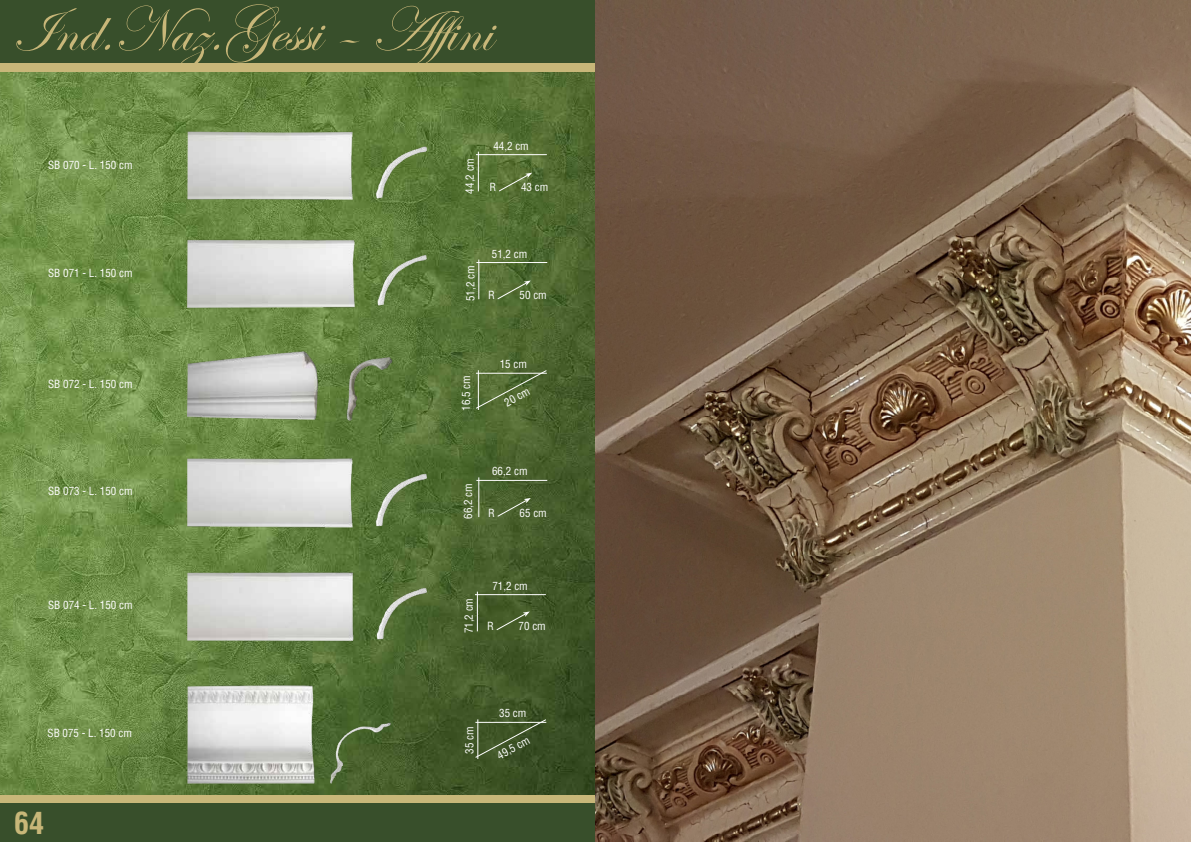
<style>
.page{position:relative;width:1191px;height:842px;background:#fff}
.page>*{position:absolute;margin:0;border:0;box-sizing:border-box;transform-origin:0 0}
.t1{font:63.5px "Edwardian Script ITC";color:#c8b779}
.t2{font:700 condensed 30px "Helvetica LT Std";color:#c8b779}
.t3{font:condensed 11px "Helvetica LT Std";color:#fff}
</style>
<div class="page">
<img style="left:0;top:72px;width:595px;height:724px">
<div style="left:0;top:0;width:595px;height:67px;background:#384f2b"></div>
<div style="left:0;top:63px;width:595px;height:9px;background:#c8b779"></div>
<div style="left:0;top:796px;width:595px;height:8px;background:#c8b779"></div>
<div style="left:0;top:803px;width:595px;height:39px;background:#384f2b"></div>
<hr style="left:476px;top:154px;width:71px;height:1px;background:#fff">
<hr style="left:478px;top:152px;width:1px;height:39px;background:#fff">
<img style="left:187px;top:130px;width:249px;height:73px">
<hr style="left:476px;top:262px;width:71px;height:1px;background:#fff">
<hr style="left:478px;top:260px;width:1px;height:39px;background:#fff">
<img style="left:187px;top:239px;width:249px;height:71px">
<svg style="left:475px;top:370px;width:72px;height:39px"></svg>
<hr style="left:478px;top:370px;width:1px;height:40px;background:#fff">
<img style="left:187px;top:346px;width:249px;height:78px">
<hr style="left:476px;top:480px;width:71px;height:1px;background:#fff">
<hr style="left:478px;top:477px;width:1px;height:40px;background:#fff">
<img style="left:187px;top:455px;width:249px;height:75px">
<hr style="left:475px;top:594px;width:71px;height:1px;background:#fff">
<hr style="left:477px;top:592px;width:1px;height:39px;background:#fff">
<img style="left:187px;top:571px;width:249px;height:71px">
<svg style="left:474px;top:719px;width:73px;height:39px"></svg>
<hr style="left:477px;top:719px;width:1px;height:40px;background:#fff">
<img style="left:187px;top:683px;width:214px;height:102px">
<svg style="left:498px;top:173px;width:34px;height:19px"></svg>
<svg style="left:497px;top:281px;width:34px;height:19px"></svg>
<svg style="left:497px;top:498px;width:34px;height:19px"></svg>
<svg style="left:496px;top:611px;width:34px;height:20px"></svg>
<img style="left:595px;top:0;width:595px;height:842px">
<p class="t1" style="left:12px;top:-5px;width:481px">Ind.Naz.Gessi – Affini</p>
<p class="t3" style="left:493px;top:139px;width:37px">44,2 cm</p>
<p class="t3" style="left:48px;top:159px;width:86px">SB 070 - L. 150 cm</p>
<p class="t3" style="left:463px;top:193px;width:37px;rotate:-90deg">44,2 cm</p>
<p class="t3" style="left:489px;top:180px;width:8px">R</p>
<p class="t3" style="left:521px;top:180px;width:29px">43 cm</p>
<p class="t3" style="left:492px;top:247px;width:37px">51,2 cm</p>
<p class="t3" style="left:48px;top:266px;width:86px">SB 071 - L. 150 cm</p>
<p class="t3" style="left:463px;top:301px;width:37px;rotate:-90deg">51,2 cm</p>
<p class="t3" style="left:488px;top:288px;width:8px">R</p>
<p class="t3" style="left:519px;top:288px;width:29px">50 cm</p>
<p class="t3" style="left:500px;top:357px;width:29px">15 cm</p>
<p class="t3" style="left:48px;top:377px;width:86px">SB 072 - L. 150 cm</p>
<p class="t3" style="left:459px;top:410px;width:37px;rotate:-90deg">16,5 cm</p>
<p class="t3" style="left:502px;top:397px;width:29px;rotate:-29deg">20 cm</p>
<p class="t3" style="left:492px;top:464px;width:37px">66,2 cm</p>
<p class="t3" style="left:48px;top:484px;width:86px">SB 073 - L. 150 cm</p>
<p class="t3" style="left:461px;top:519px;width:37px;rotate:-90deg">66,2 cm</p>
<p class="t3" style="left:488px;top:506px;width:8px">R</p>
<p class="t3" style="left:519px;top:506px;width:29px">65 cm</p>
<p class="t3" style="left:492px;top:579px;width:37px">71,2 cm</p>
<p class="t3" style="left:48px;top:598px;width:86px">SB 074 - L. 150 cm</p>
<p class="t3" style="left:462px;top:633px;width:37px;rotate:-90deg">71,2 cm</p>
<p class="t3" style="left:487px;top:619px;width:8px">R</p>
<p class="t3" style="left:518px;top:619px;width:29px">70 cm</p>
<p class="t3" style="left:48px;top:726px;width:86px">SB 075 - L. 150 cm</p>
<p class="t3" style="left:462px;top:753px;width:29px;rotate:-90deg">35 cm</p>
<p class="t3" style="left:499px;top:706px;width:29px">35 cm</p>
<p class="t3" style="left:494px;top:750px;width:37px;rotate:-29deg">49,5 cm</p>
<p class="t2" style="left:14px;top:805px;width:31px">64</p>
</div>
